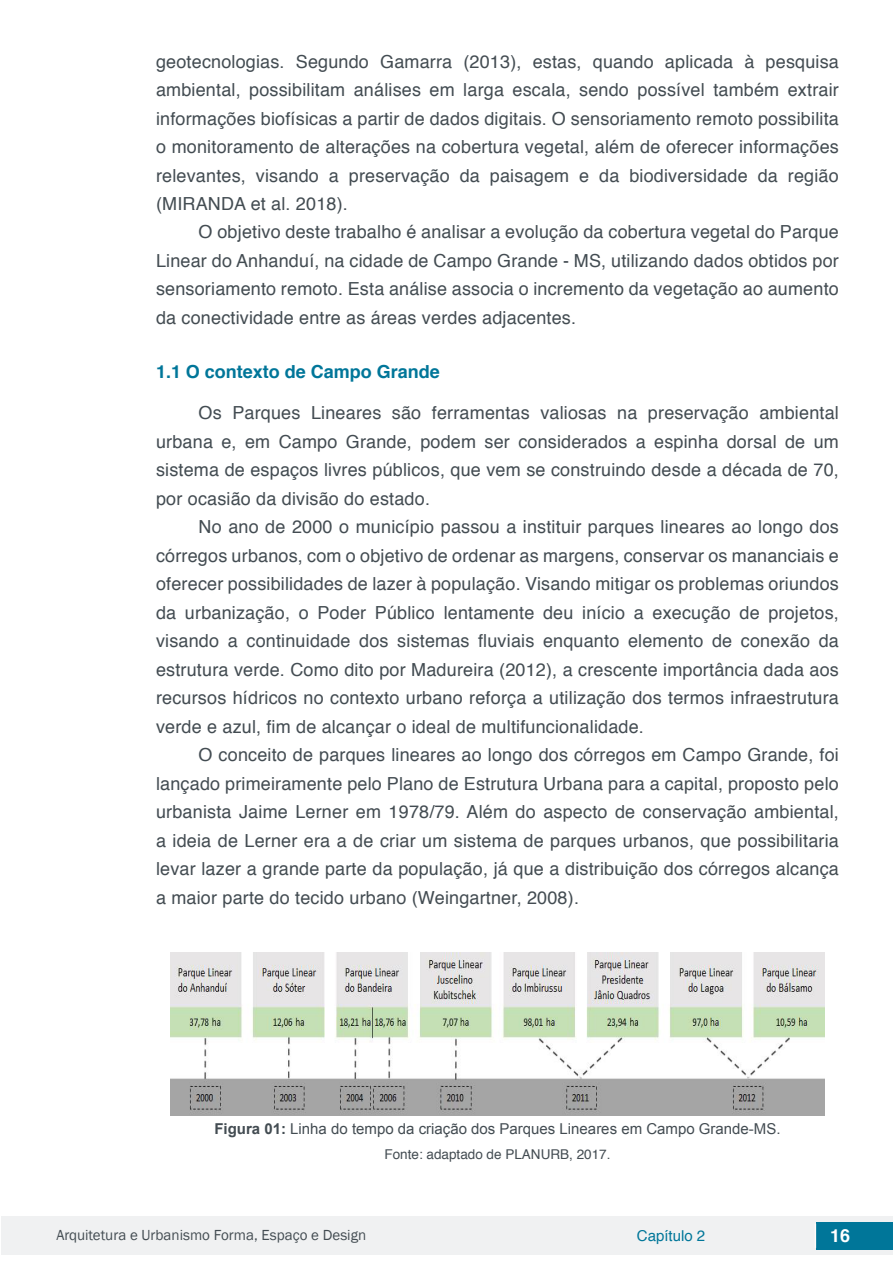
<style>
.page{position:relative;width:893px;height:1263px;background:#fff}
.page>*{position:absolute;margin:0;border:0;box-sizing:border-box;transform-origin:0 0}
.t1{font:18px/28.5px "Helvetica";letter-spacing:.01em;color:#434c52;text-align:justify}
.t2{font:700 18px "Helvetica";color:#007699}
.t3{font:700 18px "Helvetica";color:#fff}
.t4{font:15px "Arial";color:#434c52}
.t5{font:15px "Franklin Gothic";color:#434c52}
.t6{font:15px "Helvetica";color:#007699}
.t7{font:13.5px "Helvetica";color:#434c52}
.s1{font-weight:700}
</style>
<div class="page">
<div style="left:1px;top:1216px;width:891px;height:38px;background:#f0f1f2"></div>
<div style="left:816px;top:1222px;width:77px;height:27px;background:#007699"></div>
<svg style="left:815px;top:1224px;width:1px;height:24px"></svg>
<img style="left:170px;top:952px;width:655px;height:164px">
<p class="t1" style="left:156px;top:47px;width:684px">geotecnologias. Segundo Gamarra (2013), estas, quando aplicada à pesquisa ambiental, possibilitam análises em larga escala, sendo possível também extrair informações biofísicas a partir de dados digitais. O sensoriamento remoto possibilita o monitoramento de alterações na cobertura vegetal, além de oferecer informações relevantes, visando a preservação da paisagem e da biodiversidade da região (MIRANDA et al. 2018).</p>
<p class="t1" style="left:156px;top:218px;width:684px;text-indent:43px">O objetivo deste trabalho é analisar a evolução da cobertura vegetal do Parque Linear do Anhanduí, na cidade de Campo Grande - MS, utilizando dados obtidos por sensoriamento remoto. Esta análise associa o incremento da vegetação ao aumento da conectividade entre as áreas verdes adjacentes.</p>
<p class="t2" style="left:156px;top:357px;width:285px">1.1 O contexto de Campo Grande</p>
<p class="t1" style="left:156px;top:399px;width:684px;text-indent:43px">Os Parques Lineares são ferramentas valiosas na preservação ambiental urbana e, em Campo Grande, podem ser considerados a espinha dorsal de um sistema de espaços livres públicos, que vem se construindo desde a década de 70, por ocasião da divisão do estado.</p>
<p class="t1" style="left:156px;top:513px;width:684px;text-indent:43px">No ano de 2000 o município passou a instituir parques lineares ao longo dos córregos urbanos, com o objetivo de ordenar as margens, conservar os mananciais e oferecer possibilidades de lazer à população. Visando mitigar os problemas oriundos da urbanização, o Poder Público lentamente deu início a execução de projetos, visando a continuidade dos sistemas fluviais enquanto elemento de conexão da estrutura verde. Como dito por Madureira (2012), a crescente importância dada aos recursos hídricos no contexto urbano reforça a utilização dos termos infraestrutura verde e azul, fim de alcançar o ideal de multifuncionalidade.</p>
<p class="t1" style="left:156px;top:741px;width:684px;text-indent:43px">O conceito de parques lineares ao longo dos córregos em Campo Grande, foi lançado primeiramente pelo Plano de Estrutura Urbana para a capital, proposto pelo urbanista Jaime Lerner em 1978/79. Além do aspecto de conservação ambiental, a ideia de Lerner era a de criar um sistema de parques urbanos, que possibilitaria levar lazer a grande parte da população, já que a distribuição dos córregos alcança a maior parte do tecido urbano (Weingartner, 2008).</p>
<p class="t4" style="left:214px;top:1119px;width:568px"><span class="s1">Figura 01:</span> Linha do tempo da criação dos Parques Lineares em Campo Grande-MS.</p>
<p class="t7" style="left:385px;top:1143px;width:227px">Fonte: adaptado de PLANURB, 2017.</p>
<p class="t5" style="left:56px;top:1226px;width:311px">Arquitetura e Urbanismo Forma, Espaço e Design</p>
<p class="t6" style="left:637px;top:1224px;width:70px">Capítulo 2</p>
<p class="t3" style="left:830px;top:1221px;width:22px">16</p>
</div>
